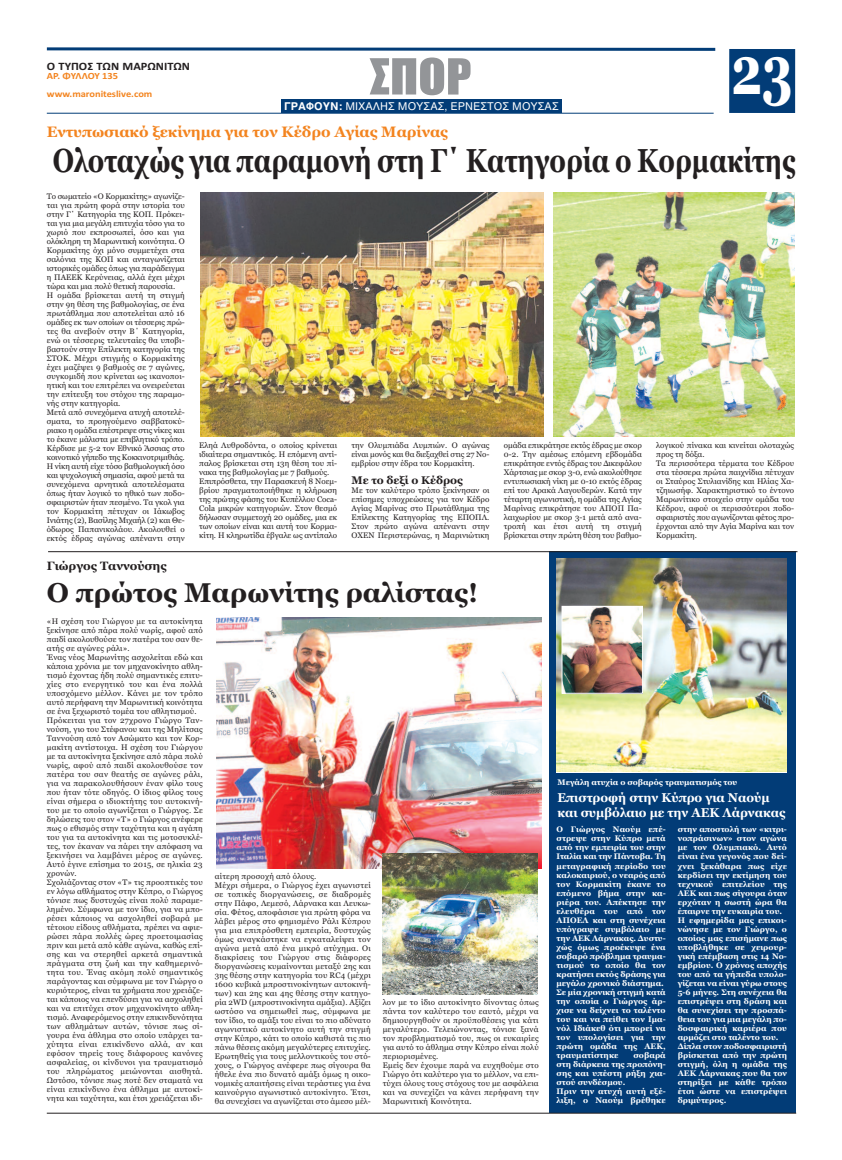
<style>
.page{position:relative;width:842px;height:1160px;background:#fff}
.page>*{position:absolute;margin:0;border:0;box-sizing:border-box;transform-origin:0 0}
.t1{font:700 68.6px "Georgia";color:#fff;scale:.72 1}
.t2{font:45.9px "Impact";color:#939598;scale:1.11 1}
.t3{font:700 33px "Georgia";color:#231f20;scale:.79 1}
.t4{font:700 27px "Georgia";color:#231f20}
.t5{font:700 15px "Georgia";color:#f3841f}
.t6{font:700 12.7px/14.9px "Georgia";color:#fff;scale:.96 1}
.t7{font:700 12px "Georgia";color:#231f20}
.t8{font:700 11.3px "Calibri";color:#231f20;scale:1.09 1}
.t9{font:11px "Helvetica";color:#fff}
.t10{font:700 11px "Georgia";color:#231f20}
.t11{font:700 9.5px/18px "Calibri";color:#f3841f;scale:1.09 1}
.t12{font:8px/9px "Georgia";letter-spacing:.02em;color:#231f20}
.t13{font:700 8px/9px "Georgia";letter-spacing:.015em;color:#fff}
.t14{font:8px/9px "Georgia";color:#231f20}
.s1{font-weight:700}
</style>
<div class="page">
<div style="left:549px;top:551px;width:247px;height:561px;background:#023c77"></div>
<div style="left:729px;top:49px;width:66px;height:64px;background:#023c77"></div>
<svg style="left:46px;top:47px;width:670px;height:4px;background:#416c98"></svg>
<hr style="left:47px;top:113px;width:667px;height:1px;background:#023c77">
<div style="left:281px;top:100px;width:280px;height:13px;background:#023c77"></div>
<hr style="left:47px;top:1112px;width:749px;height:1px;background:#231f20">
<hr style="left:48px;top:551px;width:749px;height:1px;background:#231f20">
<img style="left:201px;top:193px;width:343px;height:244px">
<img style="left:554px;top:193px;width:240px;height:244px">
<img style="left:216px;top:617px;width:325px;height:251px">
<img style="left:556px;top:558px;width:231px;height:213px">
<img style="left:382px;top:853px;width:156px;height:141px">
<img style="left:564px;top:608px;width:77px;height:83px">
<div style="left:562px;top:606px;width:81px;height:87px;border:1px solid #fff"></div>
<h3 class="t8" style="left:47px;top:59px;width:133px">Ο ΤΥΠΟΣ ΤΩΝ ΜΑΡΩΝΙΤΩΝ</h3>
<p class="t11" style="left:47px;top:66px;width:98px">ΑΡ. ΦΥΛΛΟΥ 135 www.maroniteslive.com</p>
<h2 class="t2" style="left:370px;top:52px;width:93px">ΣΠΟΡ</h2>
<h1 class="t1" style="left:731px;top:30px;width:88px">23</h1>
<h3 class="t9" style="left:284px;top:100px;width:276px"><span class="s1">ΓΡΑΦΟΥΝ:</span> ΜΙΧΑΛΗΣ ΜΟΥΣΑΣ, ΕΡΝΕΣΤΟΣ ΜΟΥΣΑΣ</h3>
<h3 class="t5" style="left:47px;top:123px;width:403px">Εντυπωσιακό ξεκίνημα για τον Κέδρο Αγίας Μαρίνας</h3>
<h3 class="t3" style="left:53px;top:141px;width:941px">Ολοταχώς για παραμονή στη Γ΄ Κατηγορία ο Κορμακίτης</h3>
<p class="t12" style="left:47px;top:192px;width:140px">Το σωματείο «Ο Κορμακίτης» αγωνίζε&shy;ται για πρώτη φορά στην ιστορία του στην Γ΄ Κατηγορία της ΚΟΠ. Πρόκει&shy;ται για μια μεγάλη επιτυχία τόσο για το χωριό που εκπροσωπεί, όσο και για ολόκληρη τη Μαρωνιτική κοινότητα. Ο Κορμακίτης όχι μόνο συμμετέχει στα σαλόνια της ΚΟΠ και ανταγωνίζεται ιστορικές ομάδες όπως για παράδειγμα η ΠΑΕΕΚ Κερύνειας, αλλά έχει μέχρι τώρα και μια πολύ θετική παρουσία.<br>Η ομάδα βρίσκεται αυτή τη στιγμή στην 9η θέση της βαθμολογίας, σε ένα πρωτάθλημα που αποτελείται από 16 ομάδες εκ των οποίων οι τέσσερις πρώ&shy;τες θα ανεβούν στην Β΄ Κατηγορία, ενώ οι τέσσερις τελευταίες θα υποβι&shy;βαστούν στην Επίλεκτη κατηγορία της ΣΤΟΚ. Μέχρι στιγμής ο Κορμακίτης έχει μαζέψει 9 βαθμούς σε 7 αγώνες, συγκομιδή που κρίνεται ως ικανοποι&shy;ητική και του επιτρέπει να ονειρεύεται την επίτευξη του στόχου της παραμο&shy;νής στην κατηγορία.<br>Μετά από συνεχόμενα ατυχή αποτελέ&shy;σματα, το προηγούμενο σαββατοκύ&shy;ριακο η ομάδα επέστρεψε στις νίκες και το έκανε μάλιστα με επιβλητικό τρόπο.<br>Κέρδισε με 5-2 τον Εθνικό Άσσιας στο κοινοτικό γήπεδο της Κοκκινοτριμιθιάς.<br>Η νίκη αυτή είχε τόσο βαθμολογική όσο και ψυχολογική σημασία, αφού μετά τα συνεχόμενα αρνητικά αποτελέσματα όπως ήταν λογικό το ηθικό των ποδο&shy;σφαιριστών ήταν πεσμένο. Τα γκολ για τον Κορμακίτη πέτυχαν οι Ιάκωβος Ινιάτης (2), Βασίλης Μιχαήλ (2) και Θε&shy;όδωρος Παπανικολάου. Ακολουθεί ο εκτός έδρας αγώνας απέναντι στην</p>
<h3 class="t7" style="left:47px;top:558px;width:121px">Γιώργος Ταννούσης</h3>
<p class="t14" style="left:199px;top:440px;width:139px">Εληά Λυθροδόντα, ο οποίος κρίνεται ιδιαίτερα σημαντικός. Η επόμενη αντί&shy;παλος βρίσκεται στη 13η θέση του πί&shy;νακα της βαθμολογίας με 7 βαθμούς.<br>Επιπρόσθετα, την Παρασκευή 8 Νοεμ&shy;βρίου πραγματοποιήθηκε η κλήρωση της πρώτης φάσης του Κυπέλλου Coca-Cola μικρών κατηγοριών. Στον θεσμό δήλωσαν συμμετοχή 20 ομάδες, μια εκ των οποίων είναι και αυτή του Κορμα&shy;κίτη. Η κληρωτίδα έβγαλε ως αντίπαλο</p>
<p class="t12" style="left:351px;top:440px;width:139px;text-align:justify">την Ολυμπιάδα Λυμπιών. Ο αγώνας είναι μονός και θα διεξαχθεί στις 27 Νο&shy;εμβρίου στην έδρα του Κορμακίτη.</p>
<h3 class="t10" style="left:351px;top:473px;width:113px">Με το δεξί ο Κέδρος</h3>
<p class="t12" style="left:351px;top:485px;width:139px;text-align:justify">Με τον καλύτερο τρόπο ξεκίνησαν οι επίσημες υποχρεώσεις για τον Κέδρο Αγίας Μαρίνας στο Πρωτάθλημα της Επίλεκτης Κατηγορίας της ΕΠΟΠΛ.<br>Στον πρώτο αγώνα απέναντι στην ΟΧΕΝ Περιστερώνας, η Μαρινιώτικη</p>
<p class="t12" style="left:504px;top:440px;width:139px;text-align:justify">ομάδα επικράτησε εκτός έδρας με σκορ 0-2. Την αμέσως επόμενη εβδομάδα επικράτησε εντός έδρας του Δικεφάλου Χάρτσιας με σκορ 3-0, ενώ ακολούθησε εντυπωσιακή νίκη με 0-10 εκτός έδρας επί του Αρακά Λαγουδερών. Κατά την τέταρτη αγωνιστική, η ομάδα της Αγίας Μαρίνας επικράτησε του ΑΠΟΠ Πα&shy;λαιχωρίου με σκορ 3-1 μετά από ανα&shy;τροπή και έτσι αυτή τη στιγμή βρίσκεται στην πρώτη θέση του βαθμο-</p>
<p class="t12" style="left:656px;top:440px;width:139px">λογικού πίνακα και κινείται ολοταχώς προς τη δόξα.<br>Τα περισσότερα τέρματα του Κέδρου στα τέσσερα πρώτα παιχνίδια πέτυχαν οι Σταύρος Στυλιανίδης και Ηλίας Χα&shy;τζηιωσήφ. Χαρακτηριστικό το έντονο<br>Μαρωνίτικο στοιχείο στην ομάδα του<br>Κέδρου, αφού οι περισσότεροι ποδο&shy;σφαιριστές που αγωνίζονται φέτος προ&shy;έρχονται από την Αγία Μαρίνα και τον<br>Κορμακίτη.</p>
<h3 class="t4" style="left:47px;top:577px;width:433px">Ο πρώτος Μαρωνίτης ραλίστας!</h3>
<p class="t12" style="left:47px;top:616px;width:158px">«Η σχέση του Γιώργου με τα αυτοκίνητα ξεκίνησε από πάρα πολύ νωρίς, αφού από παιδί ακολουθούσε τον πατέρα του σαν θε&shy;ατής σε αγώνες ράλι».<br>Ένας νέος Μαρωνίτης ασχολείται εδώ και κάποια χρόνια με τον μηχανοκίνητο αθλη&shy;τισμό έχοντας ήδη πολύ σημαντικές επιτυ&shy;χίες στο ενεργητικό του και ένα πολλά υποσχόμενο μέλλον. Κάνει με τον τρόπο αυτό περήφανη την Μαρωνιτική κοινότητα σε ένα ξεχωριστό τομέα του αθλητισμού.<br>Πρόκειται για τον 27χρονο Γιώργο Ταν&shy;νούση, γιο του Στέφανου και της Μηλίτσας Ταννούση από τον Ασώματο και τον Κορ&shy;μακίτη αντίστοιχα. Η σχέση του Γιώργου με τα αυτοκίνητα ξεκίνησε από πάρα πολύ νωρίς, αφού από παιδί ακολουθούσε τον πατέρα του σαν θεατής σε αγώνες ράλι, για να παρακολουθήσουν έναν φίλο τους που ήταν τότε οδηγός. Ο ίδιος φίλος τους είναι σήμερα ο ιδιοκτήτης του αυτοκινή&shy;του με το οποίο αγωνίζεται ο Γιώργος. Σε δηλώσεις του στον «Τ» ο Γιώργος ανέφερε πως ο εθισμός στην ταχύτητα και η αγάπη του για τα αυτοκίνητα και τις μοτοσυκλέ&shy;τες, τον έκαναν να πάρει την απόφαση να ξεκινήσει να λαμβάνει μέρος σε αγώνες.<br>Αυτό έγινε επίσημα το 2015, σε ηλικία 23 χρονών.<br>Σχολιάζοντας στον «Τ» τις προοπτικές του εν λόγω αθλήματος στην Κύπρο, ο Γιώργος τόνισε πως δυστυχώς είναι πολύ παραμε&shy;λημένο. Σύμφωνα με τον ίδιο, για να μπο&shy;ρέσει κάποιος να ασχοληθεί σοβαρά με τέτοιου είδους αθλήματα, πρέπει να αφιε&shy;ρώσει πάρα πολλές ώρες προετοιμασίας πριν και μετά από κάθε αγώνα, καθώς επί&shy;σης και να στερηθεί αρκετά σημαντικά πράγματα στη ζωή και την καθημερινό&shy;τητα του. Ένας ακόμη πολύ σημαντικός παράγοντας και σύμφωνα με τον Γιώργο ο κυριότερος, είναι τα χρήματα που χρειάζε&shy;ται κάποιος να επενδύσει για να ασχοληθεί και να επιτύχει στον μηχανοκίνητο αθλη&shy;τισμό. Αναφερόμενος στην επικινδυνότητα των αθλημάτων αυτών, τόνισε πως σί&shy;γουρα ένα άθλημα στο οποίο υπάρχει τα&shy;χύτητα είναι επικίνδυνο αλλά, αν και εφόσον τηρείς τους διάφορους κανόνες ασφαλείας, οι κίνδυνοι για τραυματισμό του πληρώματος μειώνονται αισθητά.<br>Ωστόσο, τόνισε πως ποτέ δεν σταματά να είναι επικίνδυνο ένα άθλημα με αυτοκί&shy;νητα και ταχύτητα, και έτσι χρειάζεται ιδι-</p>
<p class="t12" style="left:215px;top:871px;width:158px">αίτερη προσοχή από όλους.<br>Μέχρι σήμερα, ο Γιώργος έχει αγωνιστεί σε τοπικές διοργανώσεις, σε διαδρομές στην Πάφο, Λεμεσό, Λάρνακα και Λευκω&shy;σία. Φέτος, αποφάσισε για πρώτη φόρα να λάβει μέρος στο φημισμένο Ράλι Κύπρου για μια επιπρόσθετη εμπειρία, δυστυχώς όμως αναγκάστηκε να εγκαταλείψει τον αγώνα μετά από ένα μικρό ατύχημα. Οι διακρίσεις του Γιώργου στις διάφορες διοργανώσεις κυμαίνονται μεταξύ 2ης και 3ης θέσης στην κατηγορία του RC4 (μέχρι 1600 κυβικά μπροστινοκίνητων αυτοκινή&shy;των) και 2ης και 4ης θέσης στην κατηγο&shy;ρία 2WD (μπροστινοκίνητα αμάξια). Αξίζει ωστόσο να σημειωθεί πως, σύμφωνα με τον ίδιο, το αμάξι του είναι το πιο αδύνατο αγωνιστικό αυτοκίνητο αυτή την στιγμή στην Κύπρο, κάτι το οποίο καθιστά τις πιο πάνω θέσεις ακόμη μεγαλύτερες επιτυχίες.<br>Ερωτηθείς για τους μελλοντικούς του στό&shy;χους, ο Γιώργος ανέφερε πως σίγουρα θα ήθελε ένα πιο δυνατό αμάξι όμως η οικο&shy;νομικές απαιτήσεις είναι τεράστιες για ένα καινούργιο αγωνιστικό αυτοκίνητο. Έτσι, θα συνεχίσει να αγωνίζεται στο άμεσο μέλ-</p>
<p class="t12" style="left:383px;top:997px;width:158px">λον με το ίδιο αυτοκίνητο δίνοντας όπως πάντα τον καλύτερο του εαυτό, μέχρι να δημιουργηθούν οι προϋποθέσεις για κάτι μεγαλύτερο. Τελειώνοντας, τόνισε ξανά τον προβληματισμό του, πως οι ευκαιρίες για αυτό το άθλημα στην Κύπρο είναι πολύ περιορισμένες.<br>Εμείς δεν έχουμε παρά να ευχηθούμε στο Γιώργο ότι καλύτερο για το μέλλον, να επι&shy;τύχει όλους τους στόχους του με ασφάλεια και να συνεχίζει να κάνει περήφανη την Μαρωνιτική Κοινότητα.</p>
<p class="t13" style="left:557px;top:778px;width:181px">Μεγάλη ατυχία ο σοβαρός τραυματισμός του</p>
<h3 class="t6" style="left:557px;top:790px;width:239px">Επιστροφή στην Κύπρο για Ναούμ και συμβόλαιο με την ΑΕΚ Λάρνακας</h3>
<p class="t13" style="left:556px;top:825px;width:111px">Ο Γιώργος Ναούμ επέ&shy;στρεψε στην Κύπρο μετά από την εμπειρία του στην<br>Ιταλία και την Πάντοβα. Τη μεταγραφική περίοδο του καλοκαιριού, ο νεαρός από τον Κορμακίτη έκανε το επόμενο βήμα στην κα&shy;ριέρα του. Απέκτησε την ελευθέρα του από τον<br>ΑΠΟΕΛ και στη συνέχεια υπόγραψε συμβόλαιο με την ΑΕΚ Λάρνακας. Δυστυ&shy;χώς όμως προέκυψε ένα σοβαρό πρόβλημα τραυμα&shy;τισμού το οποίο θα τον κρατήσει εκτός δράσης για μεγάλο χρονικό διάστημα.<br>Σε μία χρονική στιγμή κατά την οποία ο Γιώργος άρ&shy;χισε να δείχνει το ταλέντο του και να πείθει τον Ιμα&shy;νόλ Ιδιάκεθ ότι μπορεί να τον υπολογίσει για την πρώτη ομάδα της ΑΕΚ, τραυματίστηκε</p>
<p class="t13" style="left:678px;top:825px;width:111px">στην αποστολή των «κιτρι&shy;νοπράσινων» στον αγώνα με τον Ολυμπιακό. Αυτό είναι ένα γεγονός που δεί&shy;χνει ξεκάθαρα πως είχε κερδίσει την εκτίμηση του τεχνικού επιτελείου της<br>ΑΕΚ και πως σίγουρα όταν ερχόταν η σωστή ώρα θα έπαιρνε την ευκαιρία του.<br>Η εφημερίδα μας επικοι&shy;νώνησε με τον Γιώργο, ο οποίος μας επισήμανε πως υποβλήθηκε σε χειρουρ&shy;γική επέμβαση στις 14 Νο&shy;εμβρίου. Ο χρόνος αποχής του από τα γήπεδα υπολο&shy;γίζεται να είναι γύρω στους<br>5-6 μήνες. Στη συνέχεια θα επιστρέψει στη δράση και θα συνεχίσει την προσπά&shy;θεια του για μια μεγάλη πο&shy;δοσφαιρική καριέρα που αρμόζει στο ταλέντο του.<br>Δίπλα στον ποδοσφαιριστή βρίσκεται από την πρώτη στιγμή, όλη η ομάδα της<br>ΑΕΚ Λάρνακας που θα τον στηρίξει με κάθε τρόπο έτσι ώστε να επιστρέψει δριμύτερος.</p>
<p class="t13" style="left:556px;top:1050px;width:111px;text-indent:77px">σοβαρά στη διάρκεια της προπόνη&shy;σης και υπέστη ρήξη χια&shy;στού συνδέσμου.<br>Πριν την ατυχή αυτή εξέ&shy;λιξη, ο Ναούμ βρέθηκε</p>
</div>
